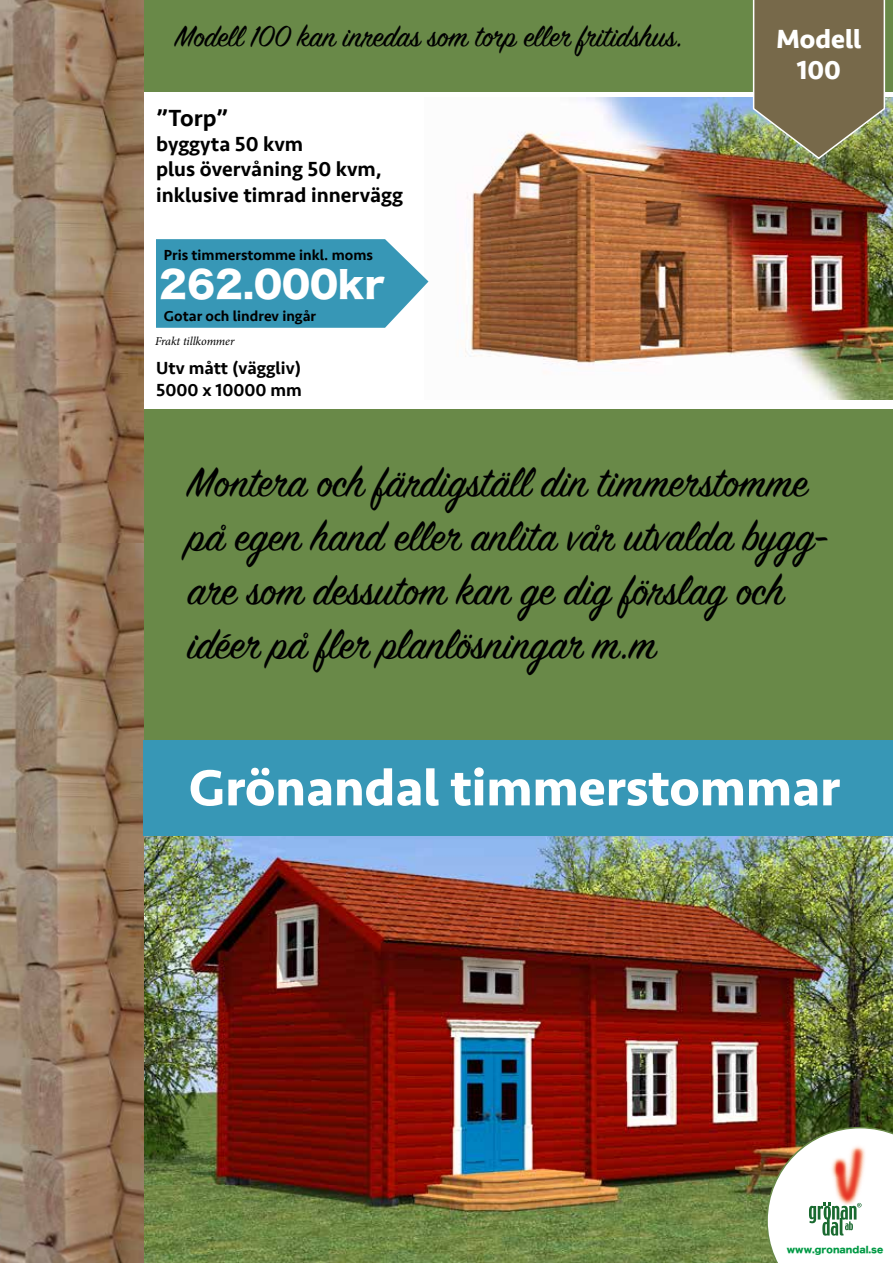
<style>
.page{position:relative;width:893px;height:1263px;background:#fff}
.page>*{position:absolute;margin:0;border:0;box-sizing:border-box;transform-origin:0 0}
.t1{font:700 52.5px "Seravek";color:#fff}
.t2{font:48px "Hira Kaku Std N W8";color:#fff}
.t3{font:46.5px/54px "Sign Painter House Script";color:#000}
.t4{font:36.15px "Hira Kaku Std N W8";color:#fff}
.t5{font:33px "Sign Painter House Script";color:#000}
.t6{font:700 27px/31.5px "Seravek";color:#fff;text-align:center}
.t7{font:500 24px "Seravek";color:#000}
.t8{font:500 21px/25.2px "Seravek";color:#000}
.t9{font:500 18px/21.6px "Seravek";color:#000}
.t10{font:500 15px "Seravek";color:#000}
.t11{font:italic 12px "Minion Pro";letter-spacing:-.005em;color:#000}
.t12{font:9px "Hira Kaku Std N W8";color:#094}
</style>
<div class="page">
<img style="left:144px;top:836px;width:749px;height:427px">
<div style="left:136px;top:409px;width:757px;height:332px;background:#698948"></div>
<div style="left:144px;top:0;width:749px;height:91px;background:#698948"></div>
<img style="left:428px;top:98px;width:465px;height:302px">
<svg style="left:156px;top:239px;width:272px;height:89px;background:#469fbb"></svg>
<svg style="left:752px;top:0;width:134px;height:160px;background:#7c7450"></svg>
<img style="left:0;top:0;width:144px;height:543px">
<img style="left:0;top:543px;width:144px;height:720px">
<div style="left:144px;top:741px;width:749px;height:95px;background:#3797b6"></div>
<svg style="left:766px;top:1127px;width:127px;height:136px"></svg>
<p class="t5" style="left:175px;top:16px;width:509px">Modell 100 kan inredas som torp eller fritidshus.</p>
<p class="t7" style="left:156px;top:103px;width:73px">”Torp”</p>
<p class="t8" style="left:156px;top:132px;width:248px">byggyta 50 kvm<br>plus övervåning 50 kvm, inklusive timrad innervägg</p>
<p class="t10" style="left:164px;top:246px;width:211px">Pris timmerstomme inkl. moms</p>
<p class="t4" style="left:159px;top:265px;width:227px">262.000kr</p>
<p class="t10" style="left:164px;top:306px;width:154px">Gotar och lindrev ingår</p>
<p class="t11" style="left:155px;top:333px;width:81px">Frakt tillkommer</p>
<p class="t9" style="left:156px;top:357px;width:147px">Utv mått (väggliv)<br>5000 x 10000 mm</p>
<p class="t6" style="left:777px;top:22px;width:86px">Modell<br>100</p>
<p class="t3" style="left:188px;top:459px;width:642px">Montera och färdigställ din timmerstomme på egen hand eller anlita vår utvalda bygg&shy;are som dessutom kan ge dig förslag och idéer på fler planlösningar m.m</p>
<p class="t2" style="left:72px;top:763px;width:766px">Grönandal timmerstommar</p>
<p class="t1" style="left:189px;top:746px;width:653px">Grönandal timmerstommar</p>
<p class="t12" style="left:787px;top:1245px;width:98px">www.gronandal.se</p>
</div>
